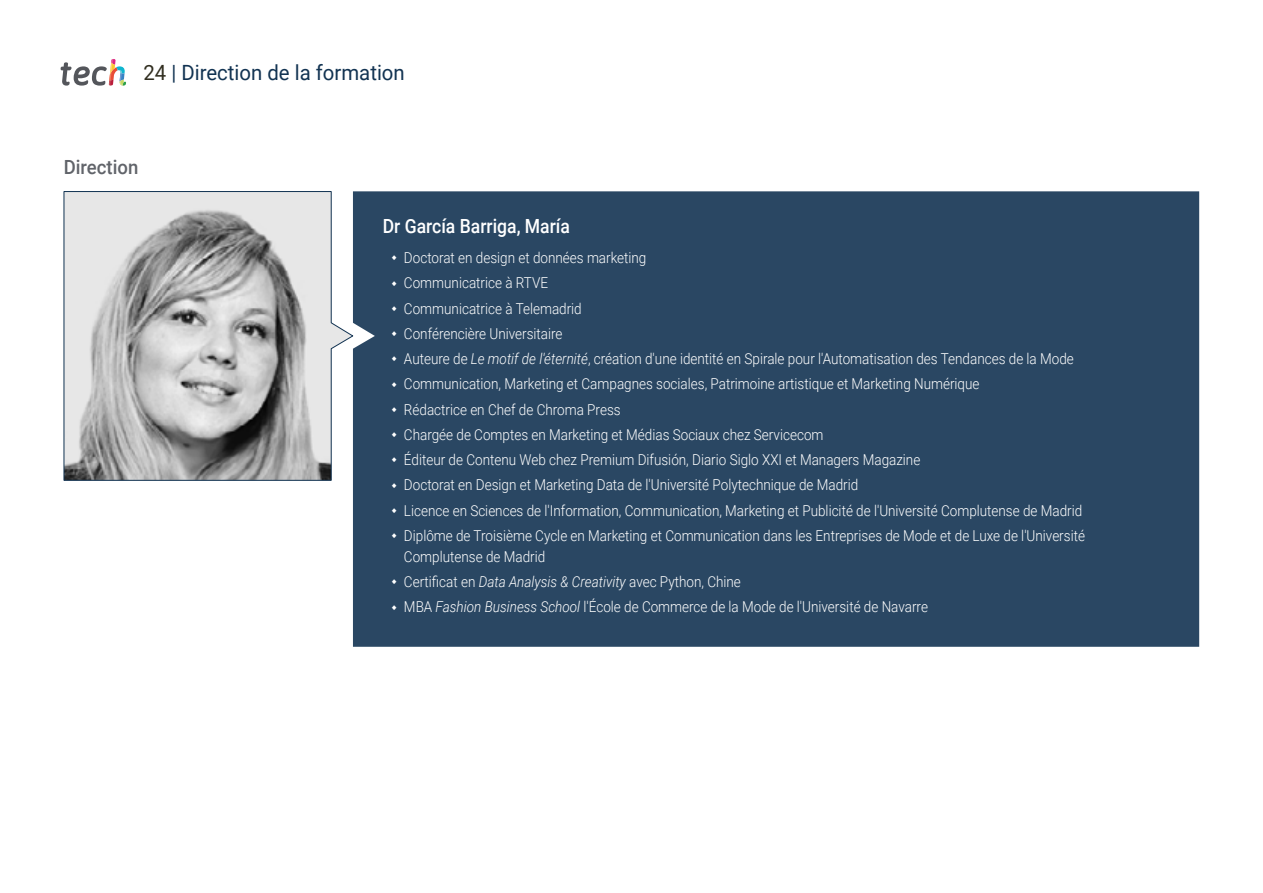
<style>
.page{position:relative;width:1263px;height:893px;background:#fff}
.page>*{position:absolute;margin:0;border:0;box-sizing:border-box;transform-origin:0 0}
.t1{font:21px "Roboto";color:#123352}
.t2{font:500 19.5px "Roboto";color:#fff;scale:.9 1}
.t3{font:500 19.5px "Roboto";color:#61646a;scale:.95 1}
.t4{font:300 15px/25.2px "Roboto";color:#fff;scale:.9 1}
.s1{color:#312e20}
.s2{font-style:italic}
</style>
<div class="page">
<div style="left:353px;top:191px;width:846px;height:456px;background:#2a4763"></div>
<svg style="left:64px;top:191px;width:289px;height:290px;background:#bbbcbc"></svg>
<svg style="left:61px;top:59px;width:65px;height:27px"></svg>
<svg style="left:392px;top:255px;width:5px;height:5px"></svg>
<svg style="left:392px;top:281px;width:5px;height:5px"></svg>
<svg style="left:392px;top:306px;width:5px;height:5px"></svg>
<svg style="left:392px;top:331px;width:5px;height:5px"></svg>
<svg style="left:392px;top:356px;width:5px;height:5px"></svg>
<svg style="left:392px;top:382px;width:5px;height:5px"></svg>
<svg style="left:392px;top:407px;width:5px;height:5px"></svg>
<svg style="left:392px;top:432px;width:5px;height:5px"></svg>
<svg style="left:392px;top:457px;width:5px;height:5px"></svg>
<svg style="left:392px;top:483px;width:5px;height:5px"></svg>
<svg style="left:392px;top:508px;width:5px;height:5px"></svg>
<svg style="left:392px;top:533px;width:5px;height:5px"></svg>
<svg style="left:392px;top:579px;width:5px;height:5px"></svg>
<svg style="left:392px;top:605px;width:5px;height:5px"></svg>
<h1 class="t1" style="left:144px;top:57px;width:263px"><span class="s1">24</span> | Direction de la formation</h1>
<h2 class="t3" style="left:64px;top:154px;width:80px">Direction</h2>
<h2 class="t2" style="left:383px;top:212px;width:210px">Dr García Barriga, María</h2>
<p class="t4" style="left:404px;top:244px;width:758px">Doctorat en design et données marketing<br>Communicatrice à RTVE<br>Communicatrice à Telemadrid<br>Conférencière Universitaire<br>Auteure de <span class="s2">Le motif de l'éternité</span>, création d'une identité en Spirale pour l'Automatisation des Tendances de la Mode Communication, Marketing et Campagnes sociales, Patrimoine artistique et Marketing Numérique<br>Rédactrice en Chef de Chroma Press<br>Chargée de Comptes en Marketing et Médias Sociaux chez Servicecom<br>Éditeur de Contenu Web chez Premium Difusión, Diario Siglo XXI et Managers Magazine<br>Doctorat en Design et Marketing Data de l'Université Polytechnique de Madrid<br>Licence en Sciences de l'Information, Communication, Marketing et Publicité de l'Université Complutense de Madrid Diplôme de Troisième Cycle en Marketing et Communication dans les Entreprises de Mode et de Luxe de l'Université</p>
<p class="t4" style="left:404px;top:543px;width:584px">Complutense de Madrid<br>Certificat en <span class="s2">Data Analysis &amp; Creativity</span> avec Python, Chine<br>MBA <span class="s2">Fashion Business School</span> l'École de Commerce de la Mode de l'Université de Navarre</p>
</div>
